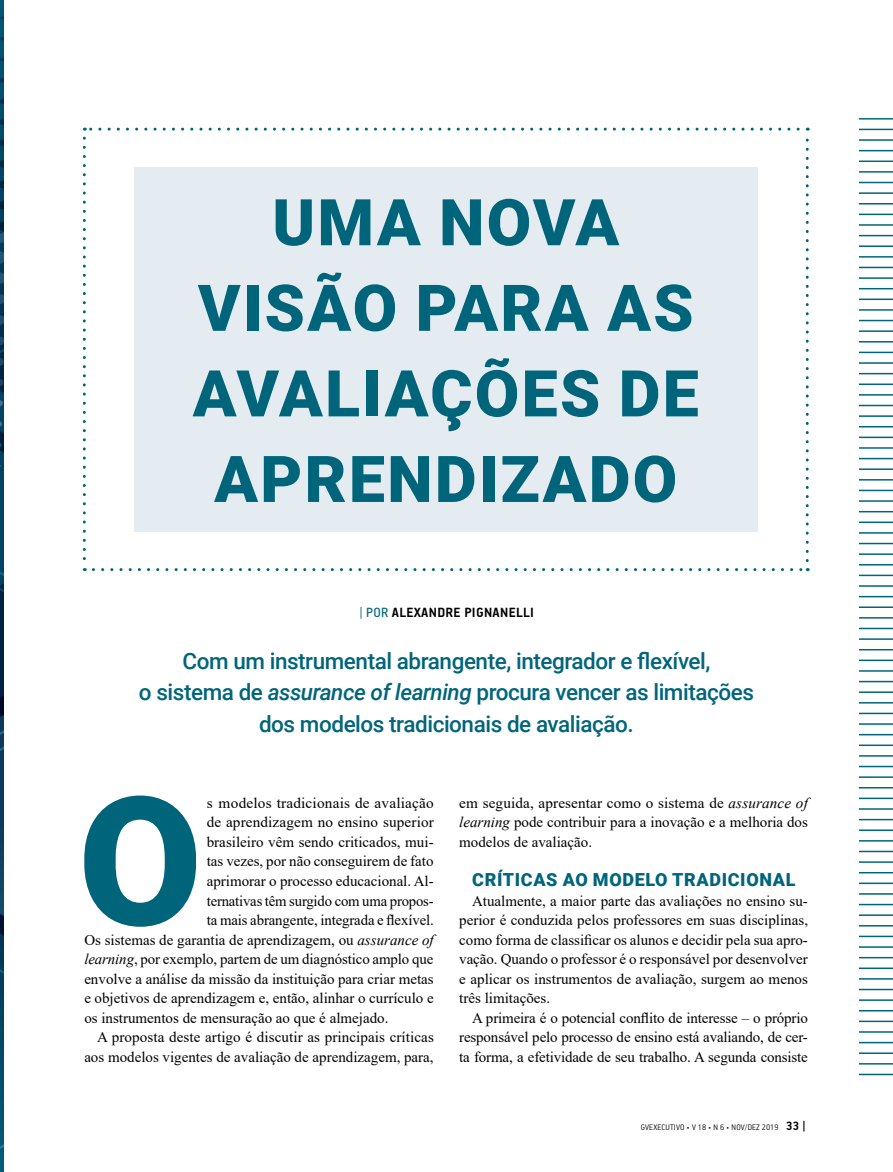
<style>
.page{position:relative;width:893px;height:1172px;background:#fff}
.page>*{position:absolute;margin:0;border:0;box-sizing:border-box;transform-origin:0 0}
.t1{font:900 179.55px "Roboto";color:#00657b}
.t2{font:900 64.5px/85.5px "Roboto";letter-spacing:.035em;color:#00657b;text-align:center}
.t3{font:500 22.5px/31.5px "Roboto";letter-spacing:-.02em;color:#00657b;text-align:center}
.t4{font:900 18px "Roboto";letter-spacing:.035em;color:#00657b}
.t5{font:15px/19.5px "Times New Roman";color:#000;text-align:justify}
.t6{font:700 15px "PF Handbook Pro";letter-spacing:.02em;color:#000}
.t7{font:300 9px "PF Handbook Pro";letter-spacing:.02em;color:#000}
.s1{font-weight:400;color:#00657b}
.s2{font-style:italic}
.s3{font-weight:700;font-size:13.5px}
</style>
<div class="page">
<img style="left:0;top:0;width:3px;height:1171px">
<svg style="left:0;top:418px;width:1px;height:96px"></svg>
<svg style="left:0;top:183px;width:1px;height:135px"></svg>
<div style="left:134px;top:167px;width:624px;height:364px;background:#e5ecf1"></div>
<svg style="left:83px;top:138px;width:3px;height:433px"></svg>
<svg style="left:93px;top:568px;width:715px;height:3px"></svg>
<svg style="left:806px;top:128px;width:3px;height:432px"></svg>
<svg style="left:84px;top:128px;width:714px;height:3px"></svg>
<hr style="left:859px;top:192px;width:34px;height:2px;background:#00657b">
<hr style="left:859px;top:118px;width:34px;height:1px;background:#00657b">
<hr style="left:859px;top:203px;width:34px;height:1px;background:#00657b">
<hr style="left:859px;top:129px;width:34px;height:1px;background:#00657b">
<hr style="left:859px;top:214px;width:34px;height:1px;background:#00657b">
<hr style="left:859px;top:139px;width:34px;height:2px;background:#00657b">
<hr style="left:859px;top:224px;width:34px;height:2px;background:#00657b">
<hr style="left:859px;top:150px;width:34px;height:1px;background:#00657b">
<hr style="left:859px;top:235px;width:34px;height:1px;background:#00657b">
<hr style="left:859px;top:160px;width:34px;height:2px;background:#00657b">
<hr style="left:859px;top:245px;width:34px;height:2px;background:#00657b">
<hr style="left:859px;top:171px;width:34px;height:2px;background:#00657b">
<hr style="left:859px;top:256px;width:34px;height:1px;background:#00657b">
<hr style="left:859px;top:182px;width:34px;height:1px;background:#00657b">
<hr style="left:859px;top:267px;width:34px;height:1px;background:#00657b">
<hr style="left:859px;top:277px;width:34px;height:2px;background:#00657b">
<hr style="left:859px;top:288px;width:34px;height:1px;background:#00657b">
<hr style="left:859px;top:298px;width:34px;height:2px;background:#00657b">
<hr style="left:859px;top:309px;width:34px;height:2px;background:#00657b">
<hr style="left:859px;top:320px;width:34px;height:1px;background:#00657b">
<hr style="left:859px;top:330px;width:34px;height:2px;background:#00657b">
<hr style="left:859px;top:341px;width:34px;height:1px;background:#00657b">
<hr style="left:859px;top:351px;width:34px;height:2px;background:#00657b">
<hr style="left:859px;top:362px;width:34px;height:2px;background:#00657b">
<hr style="left:859px;top:373px;width:34px;height:1px;background:#00657b">
<hr style="left:859px;top:383px;width:34px;height:2px;background:#00657b">
<hr style="left:859px;top:394px;width:34px;height:1px;background:#00657b">
<hr style="left:859px;top:405px;width:34px;height:1px;background:#00657b">
<hr style="left:859px;top:415px;width:34px;height:2px;background:#00657b">
<hr style="left:859px;top:426px;width:34px;height:1px;background:#00657b">
<hr style="left:859px;top:436px;width:34px;height:2px;background:#00657b">
<hr style="left:859px;top:447px;width:34px;height:2px;background:#00657b">
<hr style="left:859px;top:458px;width:34px;height:1px;background:#00657b">
<hr style="left:859px;top:468px;width:34px;height:2px;background:#00657b">
<hr style="left:859px;top:479px;width:34px;height:1px;background:#00657b">
<hr style="left:859px;top:489px;width:34px;height:2px;background:#00657b">
<hr style="left:859px;top:500px;width:34px;height:2px;background:#00657b">
<hr style="left:859px;top:511px;width:34px;height:1px;background:#00657b">
<hr style="left:859px;top:521px;width:34px;height:2px;background:#00657b">
<hr style="left:859px;top:532px;width:34px;height:1px;background:#00657b">
<hr style="left:859px;top:543px;width:34px;height:1px;background:#00657b">
<hr style="left:859px;top:553px;width:34px;height:2px;background:#00657b">
<hr style="left:859px;top:564px;width:34px;height:1px;background:#00657b">
<hr style="left:859px;top:574px;width:34px;height:2px;background:#00657b">
<hr style="left:859px;top:585px;width:34px;height:1px;background:#00657b">
<hr style="left:859px;top:596px;width:34px;height:1px;background:#00657b">
<hr style="left:859px;top:606px;width:34px;height:2px;background:#00657b">
<hr style="left:859px;top:617px;width:34px;height:1px;background:#00657b">
<hr style="left:859px;top:627px;width:34px;height:2px;background:#00657b">
<hr style="left:859px;top:638px;width:34px;height:2px;background:#00657b">
<hr style="left:859px;top:649px;width:34px;height:1px;background:#00657b">
<hr style="left:859px;top:659px;width:34px;height:2px;background:#00657b">
<hr style="left:859px;top:670px;width:34px;height:1px;background:#00657b">
<hr style="left:859px;top:680px;width:34px;height:2px;background:#00657b">
<hr style="left:859px;top:691px;width:34px;height:2px;background:#00657b">
<hr style="left:859px;top:702px;width:34px;height:1px;background:#00657b">
<hr style="left:859px;top:712px;width:34px;height:2px;background:#00657b">
<hr style="left:859px;top:723px;width:34px;height:1px;background:#00657b">
<hr style="left:859px;top:734px;width:34px;height:1px;background:#00657b">
<hr style="left:859px;top:744px;width:34px;height:2px;background:#00657b">
<hr style="left:859px;top:755px;width:34px;height:1px;background:#00657b">
<hr style="left:859px;top:765px;width:34px;height:2px;background:#00657b">
<hr style="left:859px;top:776px;width:34px;height:2px;background:#00657b">
<hr style="left:859px;top:787px;width:34px;height:1px;background:#00657b">
<hr style="left:859px;top:797px;width:34px;height:2px;background:#00657b">
<hr style="left:859px;top:808px;width:34px;height:1px;background:#00657b">
<hr style="left:859px;top:818px;width:34px;height:2px;background:#00657b">
<hr style="left:859px;top:829px;width:34px;height:2px;background:#00657b">
<hr style="left:859px;top:840px;width:34px;height:1px;background:#00657b">
<hr style="left:859px;top:850px;width:34px;height:2px;background:#00657b">
<hr style="left:859px;top:861px;width:34px;height:1px;background:#00657b">
<hr style="left:859px;top:872px;width:34px;height:1px;background:#00657b">
<hr style="left:859px;top:882px;width:34px;height:2px;background:#00657b">
<hr style="left:859px;top:893px;width:34px;height:1px;background:#00657b">
<hr style="left:859px;top:903px;width:34px;height:2px;background:#00657b">
<hr style="left:859px;top:914px;width:34px;height:1px;background:#00657b">
<hr style="left:859px;top:925px;width:34px;height:1px;background:#00657b">
<hr style="left:859px;top:935px;width:34px;height:2px;background:#00657b">
<hr style="left:859px;top:946px;width:34px;height:1px;background:#00657b">
<hr style="left:859px;top:956px;width:34px;height:2px;background:#00657b">
<hr style="left:859px;top:967px;width:34px;height:2px;background:#00657b">
<hr style="left:859px;top:978px;width:34px;height:1px;background:#00657b">
<hr style="left:859px;top:988px;width:34px;height:2px;background:#00657b">
<hr style="left:859px;top:999px;width:34px;height:1px;background:#00657b">
<hr style="left:859px;top:1010px;width:34px;height:1px;background:#00657b">
<hr style="left:859px;top:1020px;width:34px;height:2px;background:#00657b">
<hr style="left:859px;top:1031px;width:34px;height:1px;background:#00657b">
<hr style="left:859px;top:1041px;width:34px;height:2px;background:#00657b">
<hr style="left:859px;top:1052px;width:34px;height:1px;background:#00657b">
<hr style="left:859px;top:1063px;width:34px;height:1px;background:#00657b">
<hr style="left:859px;top:1073px;width:34px;height:2px;background:#00657b">
<h2 class="t2" style="left:193px;top:177px;width:508px">UMA NOVA<br>VISÃO PARA AS<br>AVALIAÇÕES DE<br>APRENDIZADO</h2>
<p class="t6" style="left:359px;top:603px;width:176px"><span class="s1">| POR</span> ALEXANDRE PIGNANELLI</p>
<h3 class="t3" style="left:139px;top:644px;width:617px">Com um instrumental abrangente, integrador e flexível,<br>o sistema de <span class="s2">assurance of learning</span> procura vencer as limitações dos modelos tradicionais de avaliação.</h3>
<h1 class="t1" style="left:78px;top:735px;width:125px">O</h1>
<p class="t5" style="left:207px;top:792px;width:228px">s modelos tradicionais de avaliação</p>
<p class="t5" style="left:207px;top:812px;width:229px">de aprendizagem no ensino superior</p>
<p class="t5" style="left:207px;top:831px;width:228px">brasileiro vêm sendo criticados, mui-</p>
<p class="t5" style="left:207px;top:851px;width:228px">tas vezes, por não conseguirem de fato</p>
<p class="t5" style="left:207px;top:870px;width:228px">aprimorar o processo educacional. Al-</p>
<p class="t5" style="left:207px;top:890px;width:228px">ternativas têm surgido com uma propos-</p>
<p class="t5" style="left:207px;top:909px;width:229px">ta mais abrangente, integrada e flexível.</p>
<p class="t5" style="left:84px;top:929px;width:351px">Os sistemas de garantia de aprendizagem, ou <span class="s2">assurance of</span></p>
<p class="t5" style="left:84px;top:948px;width:351px"><span class="s2">learning</span>, por exemplo, partem de um diagnóstico amplo que</p>
<p class="t5" style="left:84px;top:968px;width:351px">envolve a análise da missão da instituição para criar metas</p>
<p class="t5" style="left:84px;top:987px;width:351px">e objetivos de aprendizagem e, então, alinhar o currículo e</p>
<p class="t5" style="left:84px;top:1007px;width:306px">os instrumentos de mensuração ao que é almejado.</p>
<p class="t5" style="left:97px;top:1026px;width:338px">A proposta deste artigo é discutir as principais críticas</p>
<p class="t5" style="left:84px;top:1046px;width:351px">aos modelos vigentes de avaliação de aprendizagem, para,</p>
<p class="t5" style="left:459px;top:792px;width:350px">em seguida, apresentar como o sistema de <span class="s2">assurance of learning</span> pode contribuir para a inovação e a melhoria dos modelos de avaliação.</p>
<p class="t4" style="left:472px;top:867px;width:325px">CRÍTICAS AO MODELO TRADICIONAL</p>
<p class="t5" style="left:459px;top:890px;width:350px;text-indent:13px">Atualmente, a maior parte das avaliações no ensino su&shy;perior é conduzida pelos professores em suas disciplinas, como forma de classificar os alunos e decidir pela sua apro&shy;vação. Quando o professor é o responsável por desenvolver e aplicar os instrumentos de avaliação, surgem ao menos três limitações.</p>
<p class="t5" style="left:459px;top:1007px;width:350px;text-indent:13px">A primeira é o potencial conflito de interesse – o próprio responsável pelo processo de ensino está avaliando, de cer&shy;ta forma, a efetividade de seu trabalho. A segunda consiste</p>
<p class="t7" style="left:641px;top:1121px;width:166px">GVEXECUTIVO • V 18 • N 6 • NOV/DEZ 2019 <span class="s3">33 |</span></p>
</div>
